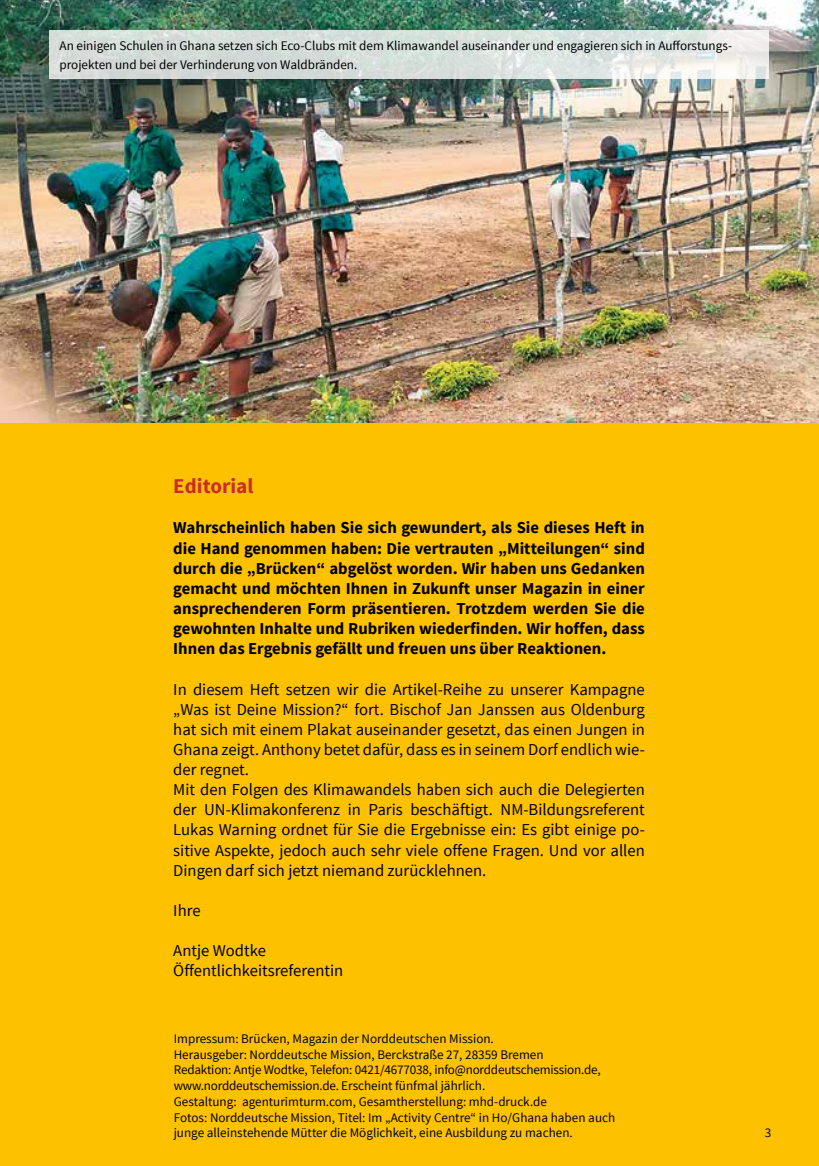
<style>
.page{position:relative;width:819px;height:1166px;background:#fff}
.page>*{position:absolute;margin:0;border:0;box-sizing:border-box;transform-origin:0 0}
.t1{font:700 21px "Source Sans Pro";color:#ca2d26}
.t2{font:16.62px/20.1px "Source Sans Pro";color:#000}
.t3{font:700 16.62px/20.1px "Source Sans Pro";color:#000;text-align:justify}
.t4{font:13.12px/15.8px "Source Sans Pro";color:#000}
</style>
<div class="page">
<div style="left:1px;top:0;width:818px;height:1166px;background:#fdc100"></div>
<img style="left:1px;top:0;width:818px;height:423px">
<svg style="left:50px;top:30px;width:719px;height:49px;background:#dae1de"></svg>
<p class="t4" style="left:60px;top:36px;width:673px;line-height:19.2px">An einigen Schulen in Ghana setzen sich Eco-Clubs mit dem Klimawandel auseinander und engagieren sich in Aufforstungs&shy;projekten und bei der Verhinderung von Waldbränden.</p>
<h1 class="t1" style="left:173px;top:473px;width:82px">Editorial</h1>
<p class="t3" style="left:173px;top:518px;width:473px">Wahrscheinlich haben Sie sich gewundert, als Sie dieses Heft in die Hand genommen haben: Die vertrauten „Mitteilungen“ sind durch die „Brücken“ abgelöst worden. Wir haben uns Gedanken gemacht und möchten Ihnen in Zukunft unser Magazin in einer ansprechenderen Form präsentieren. Trotzdem werden Sie die gewohnten Inhalte und Rubriken wiederfinden. Wir hoffen, dass Ihnen das Ergebnis gefällt und freuen uns über Reaktionen.</p>
<p class="t2" style="left:173px;top:679px;width:473px">In diesem Heft setzen wir die Artikel-Reihe zu unserer Kampagne „Was ist Deine Mission?“ fort. Bischof Jan Janssen aus Oldenburg hat sich mit einem Plakat auseinander gesetzt, das einen Jungen in Ghana zeigt. Anthony betet dafür, dass es in seinem Dorf endlich wie&shy;der regnet.<br>Mit den Folgen des Klimawandels haben sich auch die Delegierten der UN-Klimakonferenz in Paris beschäftigt. NM-Bildungsreferent Lukas Warning ordnet für Sie die Ergebnisse ein: Es gibt einige po&shy;sitive Aspekte, jedoch auch sehr viele offene Fragen. Und vor allen Dingen darf sich jetzt niemand zurücklehnen.</p>
<p class="t2" style="left:173px;top:901px;width:29px">Ihre</p>
<p class="t2" style="left:173px;top:941px;width:171px">Antje Wodtke<br>Öffentlichkeitsreferentin</p>
<p class="t4" style="left:174px;top:1031px;width:443px">Impressum: Brücken, Magazin der Norddeutschen Mission.<br>Herausgeber: Norddeutsche Mission, Berckstraße 27, 28359 Bremen<br>Redaktion: Antje Wodtke, Telefon: 0421/4677038, info@norddeutschemission.de, www.norddeutschemission.de. Erscheint fü nfmal jährlich.<br>Gestaltung: agenturimturm.com, Gesamtherstellung: mhd-druck.de<br>Fotos: Norddeutsche Mission, Titel: Im „Activity Centre“ in Ho/Ghana haben auch junge alleinstehende Mütter die Möglichkeit, eine Ausbildung zu machen.</p>
<p class="t4" style="left:764px;top:1125px;width:8px">3</p>
</div>
